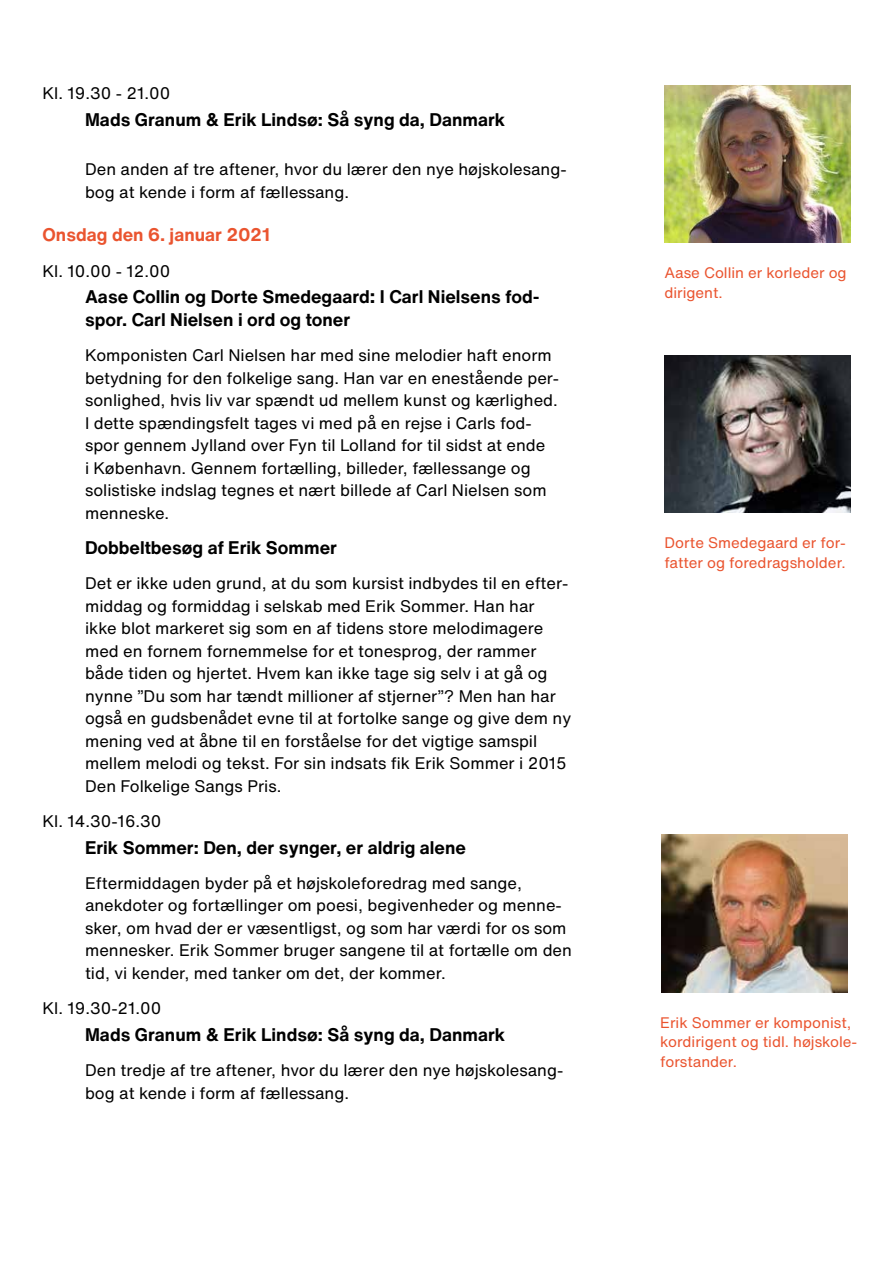
<style>
.page{position:relative;width:893px;height:1263px;background:#fff}
.page>*{position:absolute;margin:0;border:0;box-sizing:border-box;transform-origin:0 0}
.t1{font:700 18px/22.5px "Helvetica Now Text";color:#000}
.t2{font:700 18px "Helvetica Now Text";color:#ea542f}
.t3{font:16.5px/22.5px "Helvetica Now Text";color:#000}
.t4{font:15px/19.5px "Helvetica Now Text";color:#ea542f}
.s1{font-size:19.5px}
</style>
<div class="page">
<img style="left:664px;top:85px;width:186px;height:158px">
<img style="left:664px;top:355px;width:186px;height:158px">
<img style="left:661px;top:834px;width:186px;height:158px">
<p class="t3" style="left:43px;top:82px;width:129px">Kl. 19.30 - 21.00</p>
<p class="t1" style="left:85px;top:108px;width:422px">Mads Granum &amp; Erik Lindsø: Så syng da, Danmark</p>
<p class="t3" style="left:85px;top:157px;width:483px">Den anden af tre aftener, hvor du lærer den nye højskolesang&shy;bog at kende i form af fællessang.</p>
<p class="t2" style="left:43px;top:221px;width:229px">Onsdag den 6. januar 2021</p>
<p class="t3" style="left:43px;top:259px;width:129px">Kl. 10.00 - 12.00</p>
<p class="t1" style="left:85px;top:285px;width:456px">Aase Collin og Dorte Smedegaard<span class="s1">:</span> I Carl Nielsens fod&shy;spor. Carl Nielsen i ord og toner</p>
<p class="t3" style="left:85px;top:344px;width:476px">Komponisten Carl Nielsen har med sine melodier haft enorm betydning for den folkelige sang. Han var en enestående per&shy;sonlighed, hvis liv var spændt ud mellem kunst og kærlighed.<br>I dette spændingsfelt tages vi med på en rejse i Carls fod&shy;spor gennem Jylland over Fyn til Lolland for til sidst at ende<br>i København. Gennem fortælling, billeder, fællessange og solistiske indslag tegnes et nært billede af Carl Nielsen som menneske.</p>
<p class="t1" style="left:85px;top:536px;width:253px">Dobbeltbesøg af Erik Sommer</p>
<p class="t3" style="left:85px;top:572px;width:488px">Det er ikke uden grund, at du som kursist indbydes til en efter&shy;middag og formiddag i selskab med Erik Sommer. Han har<br>ikke blot markeret sig som en af tidens store melodimagere med en fornem fornemmelse for et tonesprog, der rammer både tiden og hjertet. Hvem kan ikke tage sig selv i at gå og nynne ”Du som har tændt millioner af stjerner”? Men han har også en gudsbenådet evne til at fortolke sange og give dem ny mening ved at åbne til en forståelse for det vigtige samspil mellem melodi og tekst. For sin indsats fik Erik Sommer i 2015<br>Den Folkelige Sangs Pris.</p>
<p class="t3" style="left:43px;top:809px;width:120px">Kl. 14.30-16.30</p>
<p class="t1" style="left:85px;top:836px;width:382px">Erik Sommer: Den, der synger, er aldrig alene</p>
<p class="t3" style="left:85px;top:871px;width:488px">Eftermiddagen byder på et højskoleforedrag med sange, anekdoter og fortællinger om poesi, begivenheder og menne&shy;sker, om hvad der er væsentligst, og som har værdi for os som mennesker. Erik Sommer bruger sangene til at fortælle om den tid, vi kender, med tanker om det, der kommer.</p>
<p class="t3" style="left:43px;top:997px;width:120px">Kl. 19.30-21.00</p>
<p class="t1" style="left:85px;top:1023px;width:422px">Mads Granum &amp; Erik Lindsø: Så syng da, Danmark</p>
<p class="t3" style="left:85px;top:1059px;width:480px">Den tredje af tre aftener, hvor du lærer den nye højskolesang&shy;bog at kende i form af fællessang.</p>
<p class="t4" style="left:664px;top:263px;width:184px">Aase Collin er korleder og dirigent.</p>
<p class="t4" style="left:664px;top:533px;width:183px">Dorte Smedegaard er for&shy;fatter og foredragsholder.</p>
<p class="t4" style="left:660px;top:1012px;width:199px">Erik Sommer er komponist, kordirigent og tidl. højskole&shy;forstander.</p>
</div>
